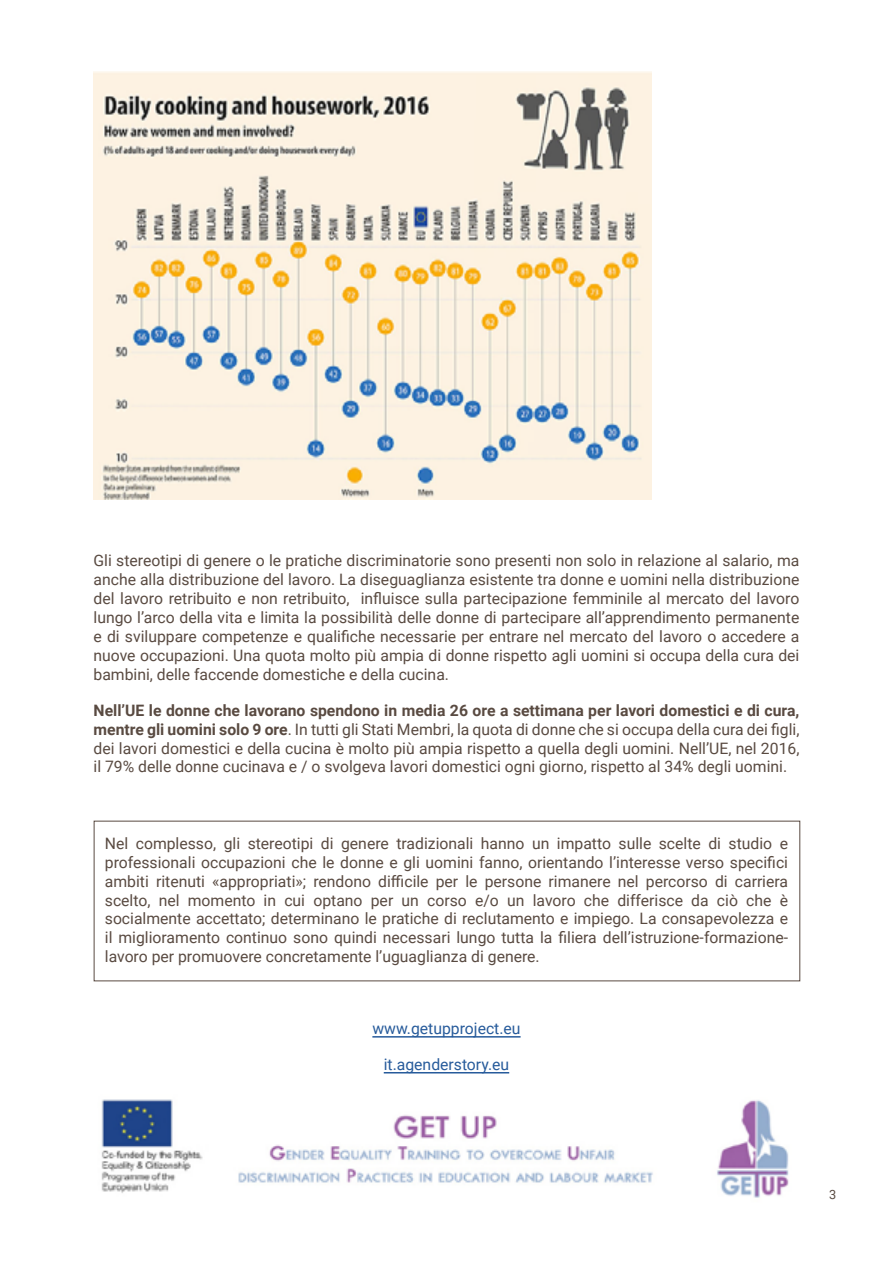
<style>
.page{position:relative;width:893px;height:1263px;background:#fff}
.page>*{position:absolute;margin:0;border:0;box-sizing:border-box;transform-origin:0 0}
.t1{font:15.75px/18.9px "Roboto";color:#594a41;text-align:justify}
.t2{font:15.75px "Roboto";color:#275b9b}
.t3{font:12.75px "Roboto";color:#594a41}
.s1{font-weight:700}
</style>
<div class="page">
<img style="left:94px;top:71px;width:557px;height:429px">
<hr style="left:372px;top:1036px;width:149px;height:1px;background:#275b9b">
<hr style="left:384px;top:1072px;width:125px;height:1px;background:#275b9b">
<img style="left:101px;top:1099px;width:688px;height:99px">
<p class="t1" style="left:94px;top:551px;width:707px">Gli stereotipi di genere o le pratiche discriminatorie sono presenti non solo in relazione al salario, ma anche alla distribuzione del lavoro. La diseguaglianza esistente tra donne e uomini nella distribuzione del lavoro retribuito e non retribuito, influisce sulla partecipazione femminile al mercato del lavoro lungo l’arco della vita e limita la possibilità delle donne di partecipare all’apprendimento permanente e di sviluppare competenze e qualifiche necessarie per entrare nel mercato del lavoro o accedere a nuove occupazioni. Una quota molto più ampia di donne rispetto agli uomini si occupa della cura dei bambini, delle faccende domestiche e della cucina.</p>
<p class="t1" style="left:94px;top:700px;width:707px"><span class="s1">Nell’UE le donne che lavorano spendono in media 26 ore a settimana per lavori domestici e di cura, mentre gli uomini solo 9 ore</span>. In tutti gli Stati Membri, la quota di donne che si occupa della cura dei figli, dei lavori domestici e della cucina è molto più ampia rispetto a quella degli uomini. Nell’UE, nel 2016, il 79% delle donne cucinava e / o svolgeva lavori domestici ogni giorno, rispetto al 34% degli uomini.</p>
<p class="t1" style="left:105px;top:833px;width:685px">Nel complesso, gli stereotipi di genere tradizionali hanno un impatto sulle scelte di studio e professionali occupazioni che le donne e gli uomini fanno, orientando l’interesse verso specifici ambiti ritenuti «appropriati»; rendono difficile per le persone rimanere nel percorso di carriera scelto, nel momento in cui optano per un corso e/o un lavoro che differisce da ciò che è socialmente accettato; determinano le pratiche di reclutamento e impiego. La consapevolezza e il miglioramento continuo sono quindi necessari lungo tutta la filiera dell’istruzione-formazione&shy;lavoro per promuovere concretamente l’uguaglianza di genere.</p>
<p class="t2" style="left:372px;top:1017px;width:150px">www.getupproject.eu</p>
<p class="t2" style="left:384px;top:1053px;width:127px">it.agenderstory.eu</p>
<p class="t3" style="left:829px;top:1186px;width:9px">3</p>
</div>
